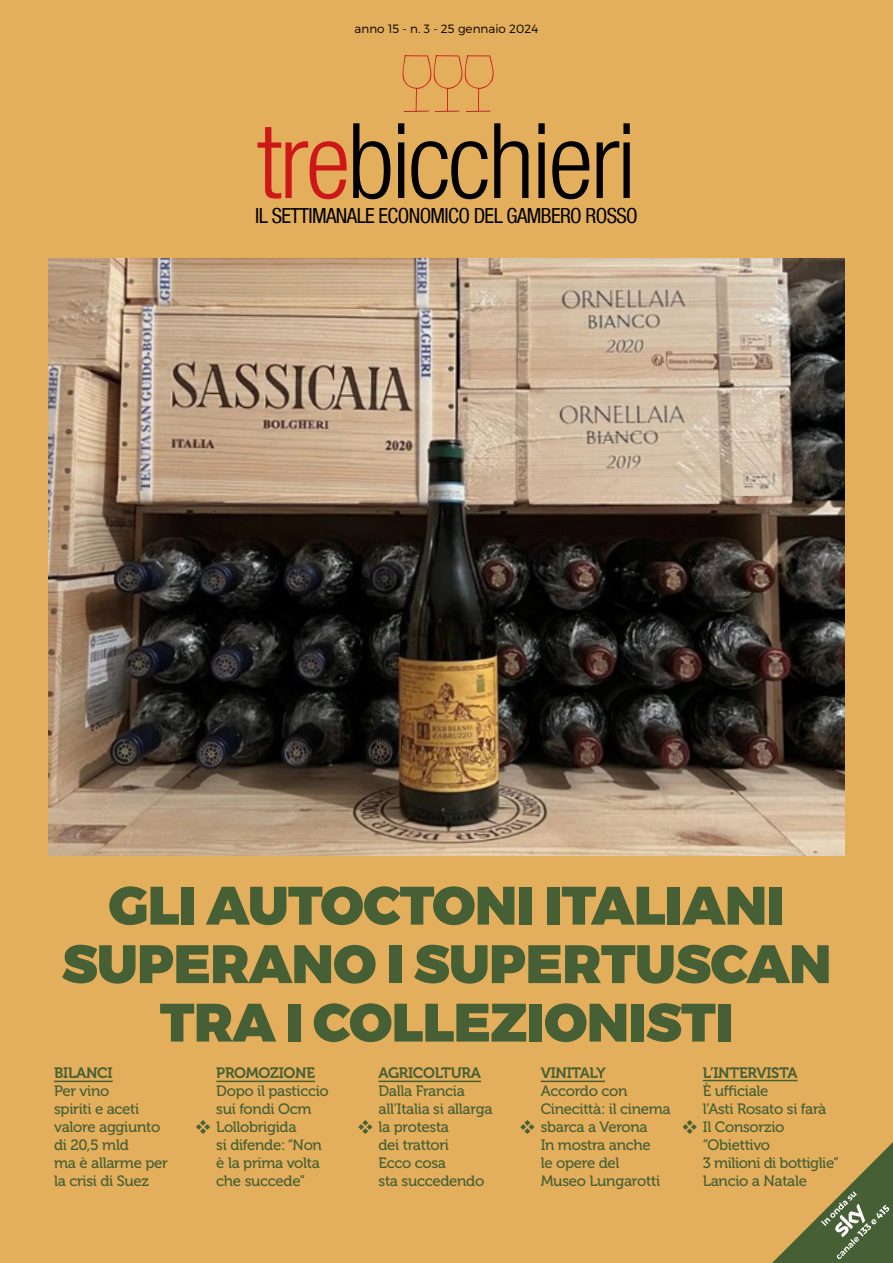
<style>
.page{position:relative;width:893px;height:1263px;background:#e3af5c}
.page>*{position:absolute;margin:0;border:0;box-sizing:border-box;transform-origin:0 0}
.t1{font:300 condensed 104.55px "Helvetica Neue LT Com";letter-spacing:-.025em;color:#000}
.t2{font:900 54px/58.5px "Montserrat";letter-spacing:-.01em;color:#475f35;text-align:center}
.t3{font:condensed 20.85px "Helvetica Neue LT Com";letter-spacing:-.03em;color:#000}
.t4{font:15px/18px "Museo 500";letter-spacing:-.02em;color:#475f35}
.t5{font:15px "Museo 700";letter-spacing:-.02em;color:#475f35}
.t6{font:300 12px "Montserrat";color:#000}
.s1{color:#cd1719}
</style>
<div class="page">
<svg style="left:402px;top:55px;width:92px;height:57px"></svg>
<hr style="left:54px;top:1081px;width:59px;height:1px;background:#475f35">
<hr style="left:216px;top:1081px;width:99px;height:1px;background:#475f35">
<hr style="left:378px;top:1081px;width:103px;height:1px;background:#475f35">
<hr style="left:541px;top:1081px;width:64px;height:1px;background:#475f35">
<hr style="left:703px;top:1080px;width:94px;height:1px;background:#475f35">
<svg style="left:772px;top:1142px;width:121px;height:121px"></svg>
<img style="left:49px;top:259px;width:795px;height:596px">
<p class="t6" style="left:355px;top:21px;width:185px">anno 15 - n. 3 - 25 gennaio 2024</p>
<h1 class="t1" style="left:257px;top:101px;width:381px"><span class="s1">tre</span>bicchieri</h1>
<h3 class="t3" style="left:255px;top:203px;width:384px">IL SETTIMANALE ECONOMICO DEL GAMBERO ROSSO</h3>
<h2 class="t2" style="left:62px;top:878px;width:771px">GLI AUTOCTONI ITALIANI<br>SUPERANO I SUPERTUSCAN<br>TRA I COLLEZIONISTI</h2>
<p class="t5" style="left:54px;top:1065px;width:60px">BILANCI</p>
<p class="t4" style="left:54px;top:1082px;width:115px">Per vino<br>spiriti e aceti valore aggiunto di 20,5 mld<br>ma è allarme per la crisi di Suez</p>
<p class="t5" style="left:216px;top:1065px;width:100px">PROMOZIONE</p>
<p class="t4" style="left:216px;top:1082px;width:114px">Dopo il pasticcio sui fondi Ocm<br>Lollobrigida<br>si difende: “Non è la prima volta che succede”</p>
<p class="t5" style="left:378px;top:1065px;width:104px">AGRICOLTURA</p>
<p class="t4" style="left:378px;top:1082px;width:116px">Dalla Francia all’Italia si allarga la protesta<br>dei trattori<br>Ecco cosa<br>sta succedendo</p>
<p class="t5" style="left:541px;top:1065px;width:66px">VINITALY</p>
<p class="t4" style="left:541px;top:1082px;width:132px">Accordo con<br>Cinecittà: il cinema sbarca a Verona<br>In mostra anche<br>le opere del<br>Museo Lungarotti</p>
<p class="t5" style="left:703px;top:1064px;width:96px">L’INTERVISTA</p>
<p class="t4" style="left:703px;top:1082px;width:138px">È ufficiale<br>l’Asti Rosato si farà<br>Il Consorzio “Obiettivo<br>3 milioni di bottiglie”<br>Lancio a Natale</p>
</div>
